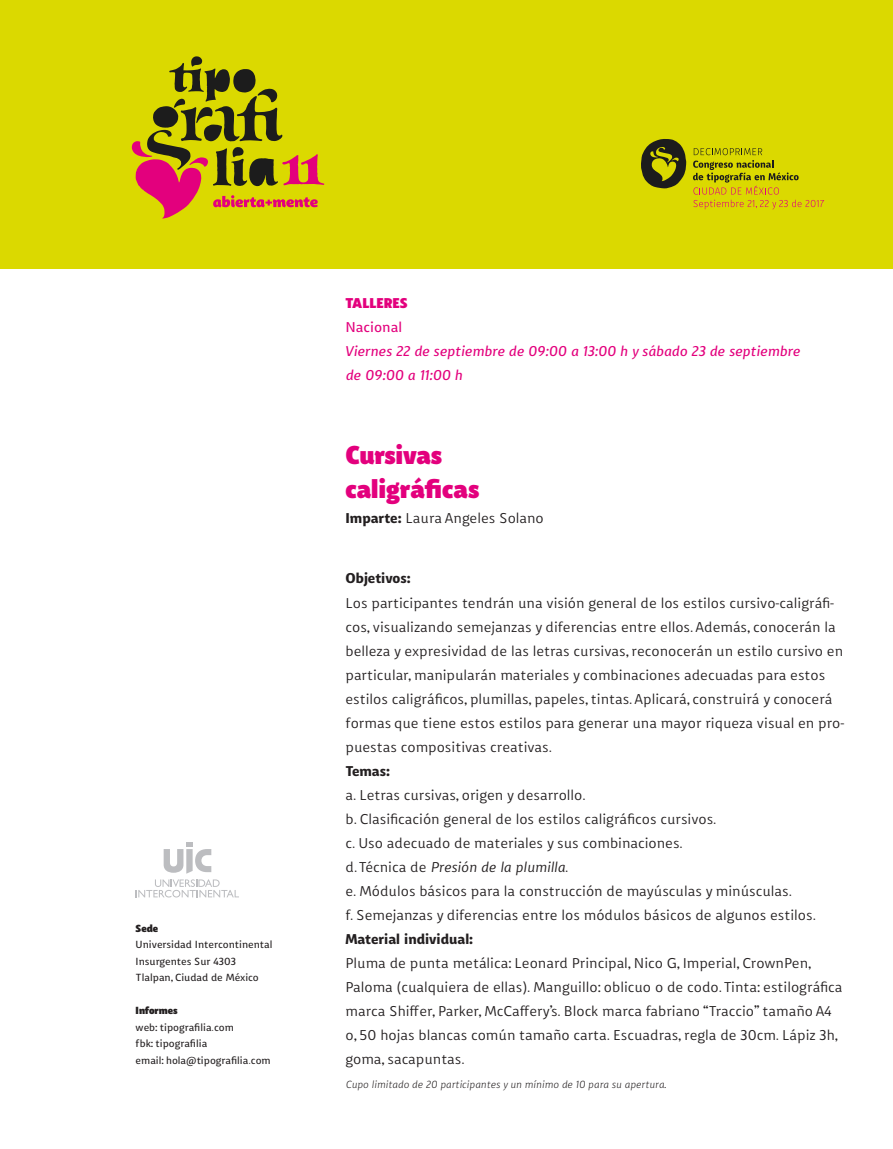
<style>
.page{position:relative;width:893px;height:1149px;background:#fff}
.page>*{position:absolute;margin:0;border:0;box-sizing:border-box;transform-origin:0 0}
.t1{font:900 30px "Kody";color:#e3007d}
.t2{font:300 16.5px/24px "Kody";color:#231f20}
.t3{font:italic 16.5px/24px "Kody";color:#e3007d}
.t4{font:700 16.5px "Kody";color:#231f20}
.t5{font:italic 300 16.5px "Kody";color:#231f20}
.t6{font:900 16.5px "Kody";color:#e3007d}
.t7{font:16.5px "Kody";color:#e3007d}
.t8{font:12px "Kody";color:#231f20}
.t9{font:italic 200 12px "Kody";color:#231f20}
.t10{font:900 12px "Kody";color:#231f20}
.s1{font-weight:700}
.s2{font-style:normal}
</style>
<div class="page">
<div style="left:0;top:0;width:893px;height:268px;background:#dbd900"></div>
<svg style="left:132px;top:56px;width:192px;height:163px"></svg>
<svg style="left:693px;top:148px;width:131px;height:61px"></svg>
<svg style="left:641px;top:139px;width:45px;height:49px"></svg>
<svg style="left:136px;top:879px;width:103px;height:18px"></svg>
<svg style="left:164px;top:842px;width:47px;height:31px"></svg>
<p class="t10" style="left:136px;top:920px;width:24px">Sede</p>
<p class="t8" style="left:136px;top:937px;width:138px">Universidad Intercontinental</p>
<p class="t8" style="left:136px;top:954px;width:102px">Insurgentes Sur 4303</p>
<p class="t8" style="left:136px;top:970px;width:125px">Tlalpan, Ciudad de México</p>
<p class="t10" style="left:136px;top:1003px;width:43px">Informes</p>
<p class="t8" style="left:136px;top:1020px;width:100px">web: tipografilia.com</p>
<p class="t8" style="left:136px;top:1036px;width:73px">fbk: tipografilia</p>
<p class="t8" style="left:136px;top:1053px;width:137px">email: hola@tipografilia.com</p>
<p class="t6" style="left:345px;top:293px;width:64px">TALLERES</p>
<p class="t7" style="left:345px;top:318px;width:58px">Nacional</p>
<p class="t3" style="left:345px;top:339px;width:456px">Viernes 22 de septiembre de 09:00 a 13:00 yh sábado 23 de septiembre de 09:00 a 11:00 h</p>
<p class="t1" style="left:345px;top:436px;width:98px">Cursivas</p>
<p class="t1" style="left:345px;top:470px;width:135px">caligráficas</p>
<p class="t2" style="left:345px;top:505px;width:200px"><span class="s1">Imparte:</span> Laura Angeles Solano</p>
<p class="t4" style="left:345px;top:568px;width:67px">Objetivos:</p>
<p class="t2" style="left:345px;top:614px;width:492px">cos,visualizando semejanzas y diferencias entre ellos.Además,conocerán la</p>
<p class="t2" style="left:345px;top:590px;width:490px">Los participantes tendrán una visión general de los estilos cursivo-caligráfi-</p>
<p class="t2" style="left:345px;top:638px;width:499px">belleza y expresividad de las letras cursivas,reconocerán un estilo cursivo en particular,manipularán materiales y combinaciones adecuadas para estos estilos caligráficos,plumillas,papeles,tintas.Aplicará,construirá y conocerá</p>
<p class="t2" style="left:345px;top:734px;width:208px">puestas compositivas creativas.</p>
<p class="t2" style="left:345px;top:710px;width:500px">formas que tiene estos estilos para generar una mayor riqueza visual en pro-</p>
<p class="t4" style="left:345px;top:760px;width:46px">Temas:</p>
<p class="t2" style="left:345px;top:782px;width:242px">.a Letras cursivas,origen y desarrollo.</p>
<p class="t2" style="left:345px;top:806px;width:372px">.b Clasificación general de los estilos caligráficos cursivos.</p>
<p class="t2" style="left:345px;top:830px;width:339px">.c Uso adecuado de materiales y sus combinaciones.</p>
<p class="t5" style="left:345px;top:858px;width:225px"><span class="s2">.d Técnica de</span> Presión de la plumilla<span class="s2">.</span></p>
<p class="t2" style="left:345px;top:878px;width:448px">.e Módulos básicos para la construcción de mayúsculas y minúsculas.</p>
<p class="t2" style="left:345px;top:902px;width:472px">.f Semejanzas y diferencias entre los módulos básicos de algunos estilos.</p>
<p class="t4" style="left:345px;top:928px;width:129px">Material individual:</p>
<p class="t2" style="left:345px;top:950px;width:499px">Pluma de punta metálica: Leonard Principal,Nico ,G Imperial,CrownPen, Paloma (cualquiera de ellas .) Manguillo: oblicuo o de codo.Tinta: estilográfica marca Shiffer,Parker,McCaffery .s’ Block marca fabriano “Traccio” tamaño 4A<br>,o 50 hojas blancas común tamaño carta. Escuadras,regla de 30cm. Lápiz ,h3 goma,sacapuntas.</p>
<p class="t9" style="left:345px;top:1078px;width:322px">Cupo limitado de 20 participantes y un mínimo de 10 para su apertura.</p>
</div>
